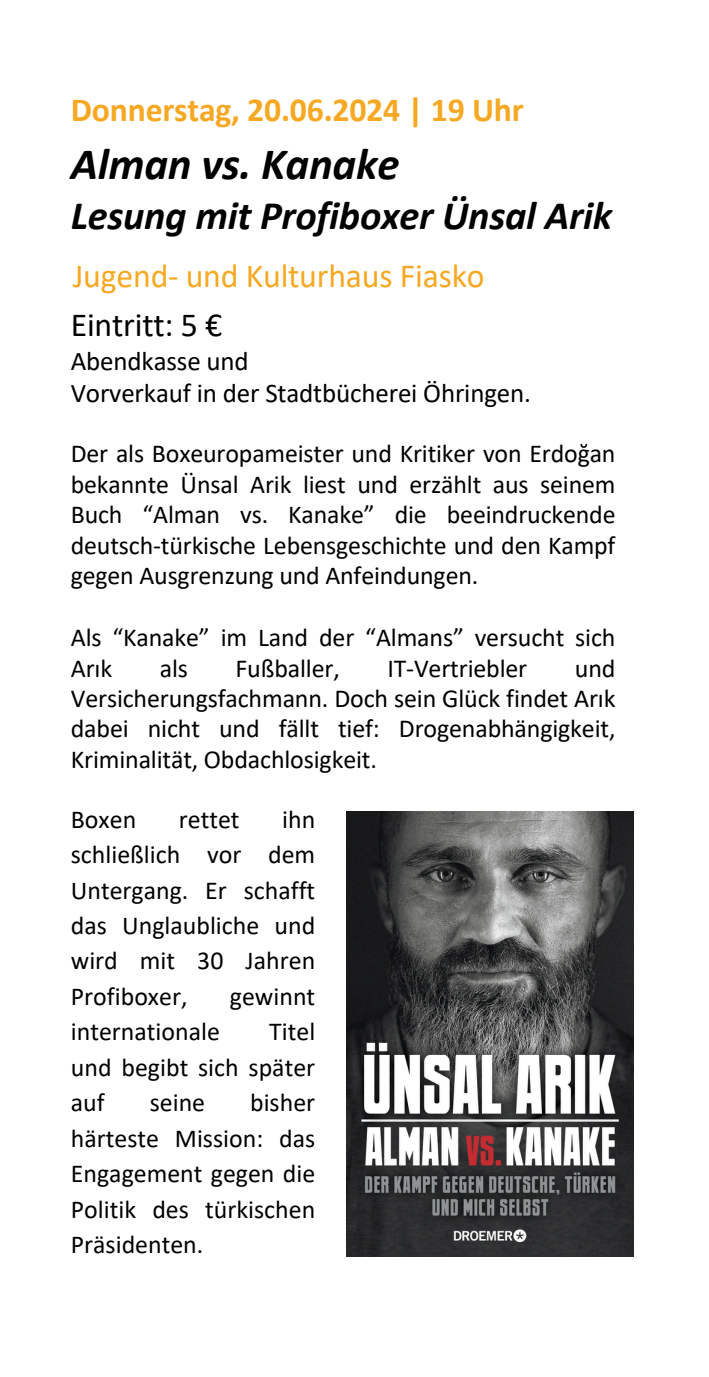
<style>
.page{position:relative;width:709px;height:1377px;background:#fff}
.page>*{position:absolute;margin:0;border:0;box-sizing:border-box;transform-origin:0 0}
.t1{font:italic 700 45px "Calibri";letter-spacing:-.005em;color:#000}
.t2{font:italic 700 40.5px "Calibri";letter-spacing:-.005em;color:#000}
.t3{font:700 33.75px "Calibri";letter-spacing:-.005em;color:#f7a823}
.t4{font:33.75px "Calibri";letter-spacing:-.005em;color:#f7a823}
.t5{font:33.75px "Calibri";letter-spacing:-.005em;color:#000}
.t6{font:27px "Calibri";letter-spacing:-.005em;color:#000}
.t7{font:25.88px/35.6px "Calibri";color:#000;text-align:justify}
</style>
<div class="page">
<img style="left:346px;top:811px;width:287px;height:446px">
<h3 class="t3" style="left:71px;top:96px;width:454px">Donnerstag, 20.06.2024 | 19 Uhr</h3>
<h1 class="t1" style="left:71px;top:145px;width:330px">Alman vs. Kanake</h1>
<h1 class="t2" style="left:71px;top:199px;width:543px">Lesung mit Profiboxer Ünsal Arik</h1>
<p class="t4" style="left:73px;top:262px;width:413px">Jugend- und Kulturhaus Fiasko</p>
<p class="t5" style="left:71px;top:310px;width:153px">Eintritt: 5 €</p>
<p class="t6" style="left:71px;top:349px;width:179px">Abendkasse und</p>
<p class="t6" style="left:71px;top:381px;width:462px">Vorverkauf in der Stadtbücherei Öhringen.</p>
<p class="t7" style="left:71px;top:441px;width:546px;line-height:30.4px">Der als Boxeuropameister und Kritiker von Erdoğan bekannte Ünsal Arik liest und erzählt aus seinem Buch “Alman vs. Kanake” die beeindruckende deutsch-türkische Lebensgeschichte und den Kampf gegen Ausgrenzung und Anfeindungen.</p>
<p class="t7" style="left:71px;top:625px;width:546px;line-height:30.4px">Als “Kanake” im Land der “Almans” versucht sich<br>Arık</p>
<p class="t7" style="left:160px;top:653px;width:30px">als</p>
<p class="t7" style="left:235px;top:653px;width:106px">Fußballer,</p>
<p class="t7" style="left:387px;top:653px;width:141px">IT-Vertriebler</p>
<p class="t7" style="left:71px;top:655px;width:546px;line-height:30.4px;text-indent:504px">und Versicherungsfachmann. Doch sein Glück findet Arık dabei nicht und fällt tief: Drogenabhängigkeit, Kriminalität, Obdachlosigkeit.</p>
<p class="t7" style="left:71px;top:803px;width:246px;text-indent:211px">ihn schließlich vor dem Untergang. Er schafft das Unglaubliche und wird mit 30 Jahren Profiboxer,</p>
<p class="t7" style="left:71px;top:803px;width:67px">Boxen</p>
<p class="t7" style="left:179px;top:803px;width:62px">rettet</p>
<p class="t7" style="left:230px;top:981px;width:87px">gewinnt</p>
<p class="t7" style="left:71px;top:1016px;width:246px;text-indent:198px">Titel und begibt sich später auf</p>
<p class="t7" style="left:71px;top:1016px;width:151px">internationale</p>
<p class="t7" style="left:71px;top:1087px;width:246px;text-indent:179px">bisher härteste Mission: das Engagement gegen die Politik des türkischen Präsidenten.</p>
<p class="t7" style="left:150px;top:1087px;width:57px">seine</p>
</div>
